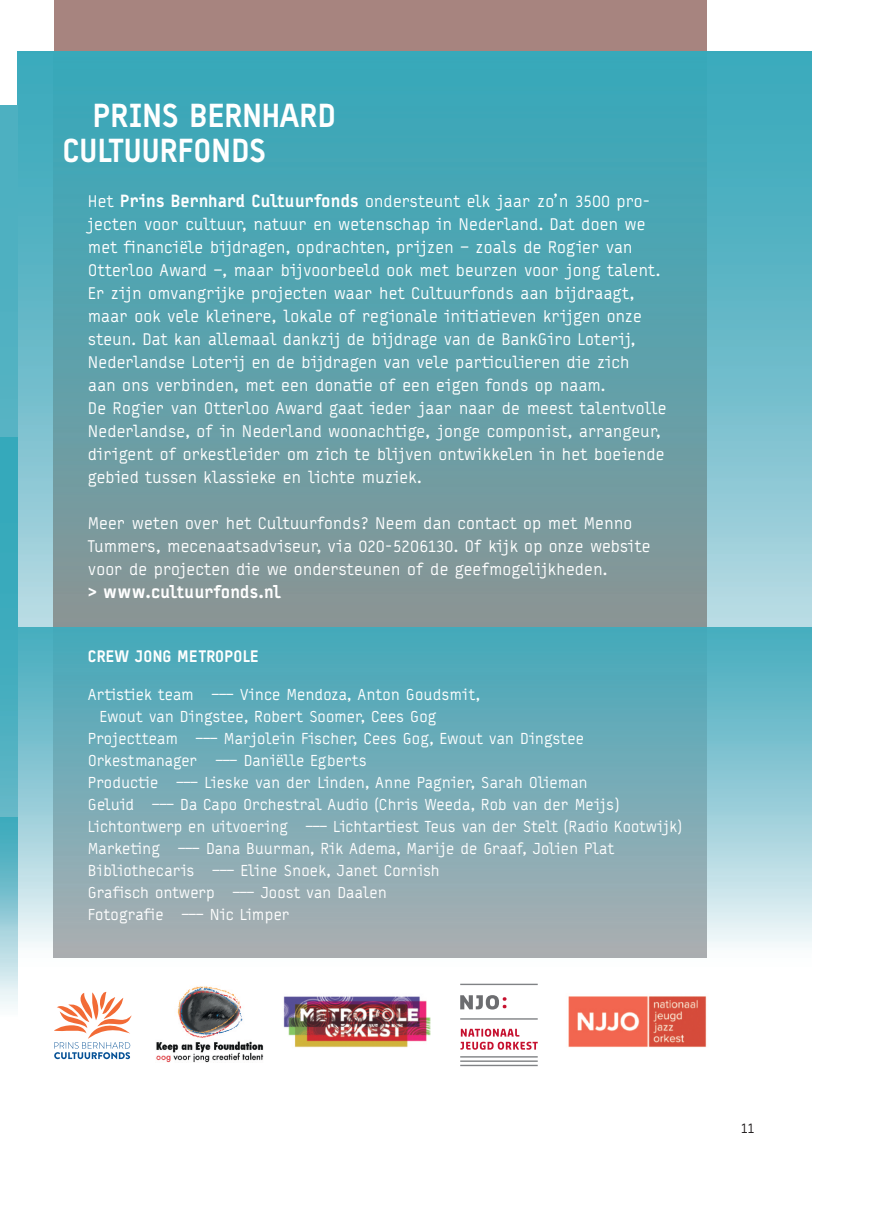
<style>
.page{position:relative;width:874px;height:1225px;background:#fff}
.page>*{position:absolute;margin:0;border:0;box-sizing:border-box;transform-origin:0 0}
.t1{font:900 32px/34.2px "Typestar";color:#fff}
.t2{font:17px/23px "Typestar";letter-spacing:.005em;color:#fff}
.t3{font:900 17px "Typestar";color:#fff}
.t4{font:16px "Typestar";color:#fff}
.t5{font:900 16px "Typestar";letter-spacing:.015em;color:#fff}
.t6{font:14px "Typestar";color:#231f20}
.s1{font-weight:900}
</style>
<div class="page">
<img style="left:283px;top:996px;width:148px;height:52px">
<img style="left:568px;top:996px;width:139px;height:51px">
<svg style="left:54px;top:992px;width:77px;height:67px"></svg>
<img style="left:156px;top:986px;width:108px;height:76px">
<svg style="left:460px;top:995px;width:46px;height:14px"></svg>
<hr style="left:460px;top:1018px;width:77px;height:1px;background:#808285">
<hr style="left:460px;top:983px;width:77px;height:2px;background:#808285">
<hr style="left:460px;top:1060px;width:77px;height:2px;background:#808285">
<hr style="left:460px;top:1056px;width:77px;height:1px;background:#808285">
<hr style="left:460px;top:1064px;width:77px;height:2px;background:#808285">
<svg style="left:460px;top:1028px;width:77px;height:21px"></svg>
<div style="left:54px;top:0;width:652px;height:628px;background:#a7847f"></div>
<img style="left:17px;top:52px;width:794px;height:902px">
<hr style="left:54px;top:954px;width:652px;height:3px;background:#aaadb0">
<img style="left:0;top:105px;width:17px;height:902px">
<h1 class="t1" style="left:62px;top:99px;width:275px;text-indent:30px">PRINS BERNHARD<br>CULTUURFONDS</h1>
<p class="t2" style="left:88px;top:190px;width:579px">Het <span class="s1">Prins Bernhard Cultuurfonds</span> ondersteunt elk jaar zo’n 3500 pro&shy;jecten voor cultuur, natuur en wetenschap in Nederland. Dat doen we met financiële bijdragen, opdrachten, prijzen – zoals de Rogier van Otterloo Award –, maar bijvoorbeeld ook met beurzen voor jong talent.<br>Er zijn omvangrijke projecten waar het Cultuurfonds aan bijdraagt, maar ook vele kleinere, lokale of regionale initiatieven krijgen onze steun. Dat kan allemaal dankzij de bijdrage van de BankGiro Loterij, Nederlandse Loterij en de bijdragen van vele particulieren die zich<br>aan ons verbinden, met een donatie of een eigen fonds op naam.<br>De Rogier van Otterloo Award gaat ieder jaar naar de meest talentvolle Nederlandse, of in Nederland woonachtige, jonge componist, arrangeur, dirigent of orkestleider om zich te blijven ontwikkelen in het boeiende gebied tussen klassieke en lichte muziek.</p>
<p class="t2" style="left:88px;top:512px;width:564px">Meer weten over het Cultuurfonds? Neem dan contact op met Menno<br>Tummers, mecenaatsadviseur, via 020-5206130. Of kijk op onze website voor de projecten die we ondersteunen of de geefmogelijkheden.</p>
<p class="t3" style="left:88px;top:582px;width:195px">&gt; www.cultuurfonds.nl</p>
<p class="t5" style="left:88px;top:647px;width:172px">CREW JONG METROPOLE</p>
<p class="t4" style="left:88px;top:685px;width:393px">Artistiek team ––– Vince Mendoza, Anton Goudsmit,</p>
<p class="t4" style="left:99px;top:707px;width:338px">Ewout van Dingstee, Robert Soomer, Cees Gog</p>
<p class="t4" style="left:88px;top:729px;width:497px">Projectteam ––– Marjolein Fischer, Cees Gog, Ewout van Dingstee</p>
<p class="t4" style="left:88px;top:751px;width:280px">Orkestmanager ––– Daniëlle Egberts</p>
<p class="t4" style="left:88px;top:773px;width:501px">Productie ––– Lieske van der Linden, Anne Pagnier, Sarah Olieman</p>
<p class="t4" style="left:88px;top:795px;width:532px">Geluid ––– Da Capo Orchestral Audio (Chris Weeda, Rob van der Meijs)</p>
<p class="t4" style="left:88px;top:817px;width:594px">Lichtontwerp en uitvoering ––– Lichtartiest Teus van der Stelt (Radio Kootwijk)</p>
<p class="t4" style="left:88px;top:839px;width:527px">Marketing ––– Dana Buurman, Rik Adema, Marije de Graaf, Jolien Plat</p>
<p class="t4" style="left:88px;top:861px;width:353px">Bibliothecaris ––– Eline Snoek, Janet Cornish</p>
<p class="t4" style="left:88px;top:883px;width:300px">Grafisch ontwerp ––– Joost van Daalen</p>
<p class="t4" style="left:88px;top:905px;width:203px">Fotografie ––– Nic Limper</p>
<p class="t6" style="left:740px;top:1119px;width:16px">11</p>
</div>
